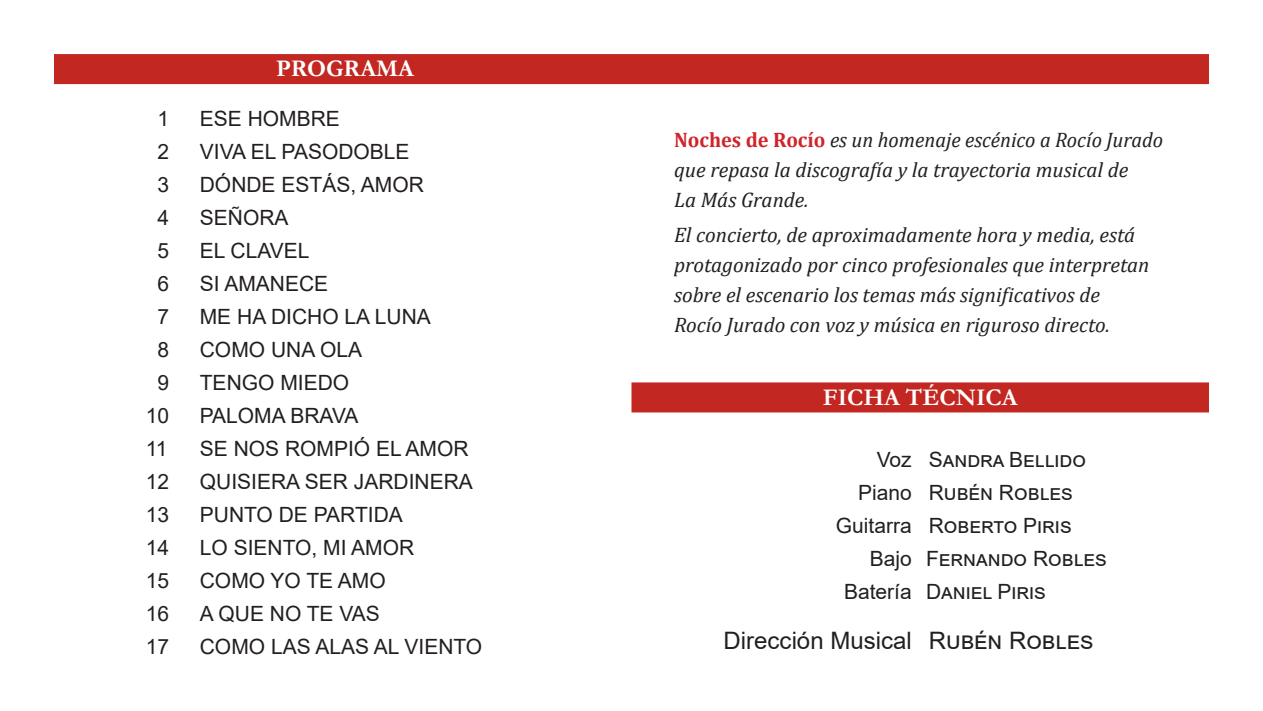
<style>
.page{position:relative;width:1263px;height:711px;background:#fff}
.page>*{position:absolute;margin:0;border:0;box-sizing:border-box;transform-origin:0 0}
.t1{font:24px "Arial";color:#231f20}
.t2{font:700 24px "Garamond";color:#fff}
.t3{font:21px "Arial";color:#231f20}
.t4{font:italic 21px/30px "Cambria";color:#231f20}
.s1{font-weight:700;font-style:normal;color:#d1232a}
</style>
<div class="page">
<div style="left:54px;top:54px;width:1155px;height:30px;background:#c32722"></div>
<div style="left:631px;top:382px;width:578px;height:30px;background:#c32722"></div>
<p class="t2" style="left:276px;top:52px;width:139px">PROGRAMA</p>
<p class="t3" style="left:157px;top:104px;width:13px">1</p>
<p class="t3" style="left:200px;top:104px;width:142px">ESE HOMBRE</p>
<p class="t3" style="left:157px;top:137px;width:13px">2</p>
<p class="t3" style="left:200px;top:137px;width:211px">VIVA EL PASODOBLE</p>
<p class="t3" style="left:157px;top:170px;width:13px">3</p>
<p class="t3" style="left:200px;top:170px;width:226px">DÓNDE ESTÁS, AMOR</p>
<p class="t3" style="left:157px;top:203px;width:13px">4</p>
<p class="t3" style="left:200px;top:203px;width:90px">SEÑORA</p>
<p class="t3" style="left:157px;top:236px;width:13px">5</p>
<p class="t3" style="left:200px;top:236px;width:111px">EL CLAVEL</p>
<p class="t3" style="left:157px;top:269px;width:13px">6</p>
<p class="t3" style="left:200px;top:269px;width:130px">SI AMANECE</p>
<p class="t3" style="left:157px;top:302px;width:13px">7</p>
<p class="t3" style="left:200px;top:302px;width:233px">ME HA DICHO LA LUNA</p>
<p class="t3" style="left:157px;top:335px;width:13px">8</p>
<p class="t3" style="left:200px;top:335px;width:164px">COMO UNA OLA</p>
<p class="t3" style="left:157px;top:368px;width:13px">9</p>
<p class="t3" style="left:200px;top:368px;width:151px">TENGO MIEDO</p>
<p class="t3" style="left:146px;top:401px;width:25px">10</p>
<p class="t3" style="left:200px;top:401px;width:160px">PALOMA BRAVA</p>
<p class="t3" style="left:146px;top:434px;width:23px">11</p>
<p class="t3" style="left:200px;top:434px;width:270px">SE NOS ROMPIÓ EL AMOR</p>
<p class="t3" style="left:146px;top:467px;width:25px">12</p>
<p class="t3" style="left:200px;top:467px;width:275px">QUISIERA SER JARDINERA</p>
<p class="t3" style="left:146px;top:500px;width:25px">13</p>
<p class="t3" style="left:200px;top:500px;width:205px">PUNTO DE PARTIDA</p>
<p class="t3" style="left:146px;top:533px;width:25px">14</p>
<p class="t3" style="left:200px;top:533px;width:216px">LO SIENTO, MI AMOR</p>
<p class="t3" style="left:146px;top:566px;width:25px">15</p>
<p class="t3" style="left:200px;top:566px;width:187px">COMO YO TE AMO</p>
<p class="t3" style="left:146px;top:599px;width:25px">16</p>
<p class="t3" style="left:200px;top:599px;width:182px">A QUE NO TE VAS</p>
<p class="t3" style="left:146px;top:632px;width:25px">17</p>
<p class="t3" style="left:200px;top:632px;width:284px">COMO LAS ALAS AL VIENTO</p>
<p class="t4" style="left:674px;top:124px;width:491px"><span class="s1">Noches de Rocío</span> es un homenaje escénico a Rocío Jurado que repasa la discografía y la trayectoria musical de</p>
<p class="t4" style="left:674px;top:184px;width:136px">La Más Grande.</p>
<p class="t4" style="left:674px;top:218px;width:477px">El concierto, de aproximadamente hora y media, está protagonizado por cinco profesionales que interpretan sobre el escenario los temas más significativos de</p>
<p class="t4" style="left:674px;top:308px;width:438px">Rocío Jurado con voz y música en riguroso directo.</p>
<p class="t2" style="left:823px;top:381px;width:196px">FICHA TÉCNICA</p>
<p class="t3" style="left:877px;top:445px;width:37px">Voz</p>
<p class="t3" style="left:858px;top:478px;width:55px">Piano</p>
<p class="t3" style="left:836px;top:511px;width:77px">Guitarra</p>
<p class="t3" style="left:870px;top:544px;width:44px">Bajo</p>
<p class="t3" style="left:844px;top:577px;width:69px">Batería</p>
<p class="t1" style="left:724px;top:624px;width:190px">Dirección Musical</p>
<p class="t3" style="left:929px;top:445px;width:159px">Sandra Bellido</p>
<p class="t3" style="left:929px;top:478px;width:145px">Rubén Robles</p>
<p class="t3" style="left:929px;top:511px;width:144px">Roberto Piris</p>
<p class="t3" style="left:926px;top:544px;width:182px">Fernando Robles</p>
<p class="t3" style="left:926px;top:577px;width:121px">Daniel Piris</p>
<p class="t1" style="left:929px;top:624px;width:166px">Rubén Robles</p>
</div>
